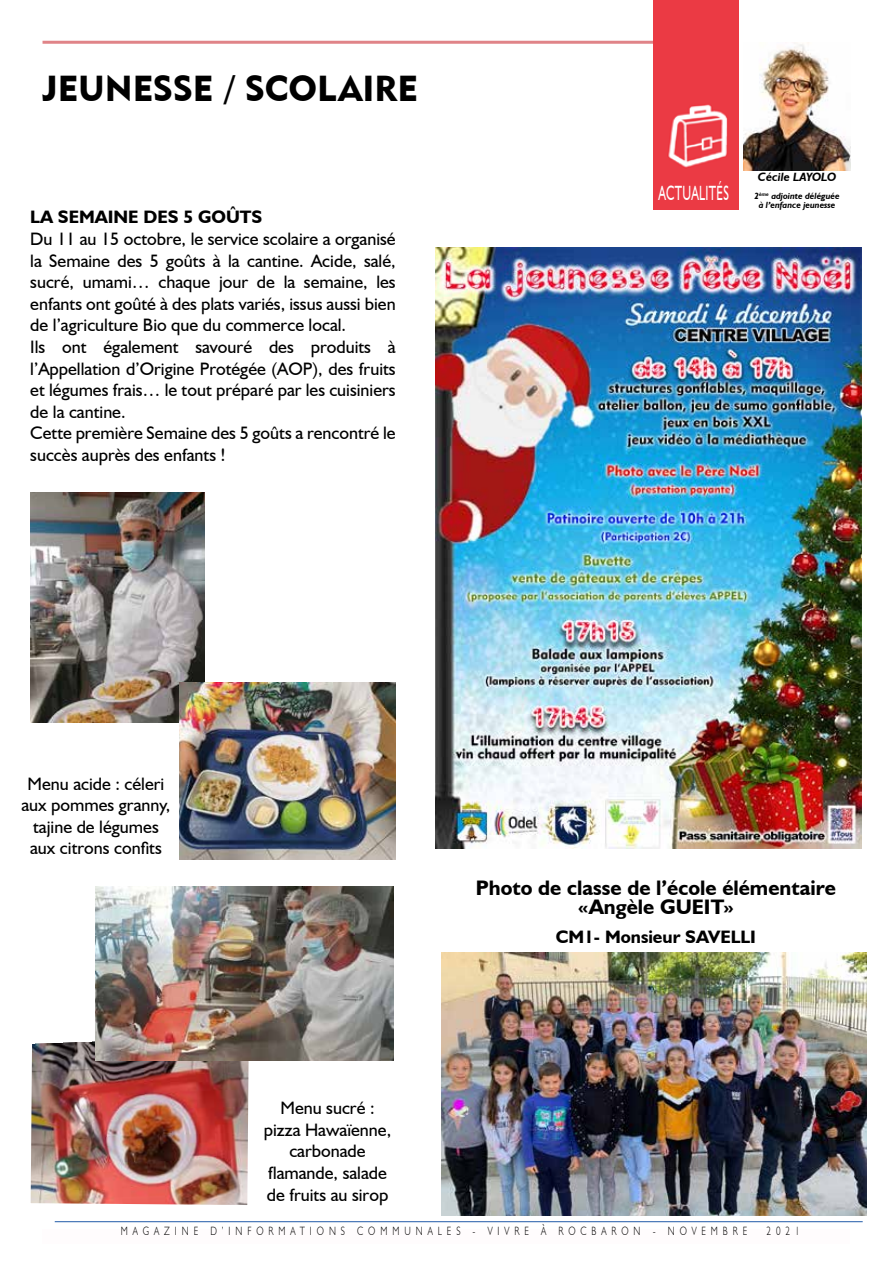
<style>
.page{position:relative;width:893px;height:1263px;background:#fff}
.page>*{position:absolute;margin:0;border:0;box-sizing:border-box;transform-origin:0 0}
.t1{font:36px "Geometric 415 BT Black A";color:#000}
.t2{font:700 21px/19.5px "Humanist 521 BT";color:#000;text-align:center}
.t3{font:20.7px "Humanist 521 BT";letter-spacing:.025em;color:#fff;scale:.58 1}
.t4{font:18px/21.6px "Humanist 521 BT";color:#000;text-align:center}
.t5{font:700 18px "Humanist 521 BT";color:#000}
.t6{font:300 12px "Humanist 521 BT";letter-spacing:.55em;color:#000;scale:.75 1}
.t7{font:italic 700 12px "Humanist 521 BT";color:#000}
.t8{font:italic 700 9px/9px "Humanist 521 BT";color:#000;text-align:center}
</style>
<div class="page">
<hr style="left:55px;top:1221px;width:808px;height:1px;background:#215aa8">
<hr style="left:43px;top:41px;width:682px;height:3px;background:#e08488">
<img style="left:654px;top:0;width:85px;height:210px">
<img style="left:744px;top:44px;width:106px;height:126px">
<img style="left:441px;top:952px;width:425px;height:263px">
<img style="left:436px;top:247px;width:425px;height:601px">
<img style="left:30px;top:1016px;width:223px;height:189px">
<img style="left:30px;top:493px;width:174px;height:230px">
<img style="left:179px;top:683px;width:217px;height:177px">
<img style="left:96px;top:886px;width:297px;height:174px">
<h1 class="t1" style="left:43px;top:66px;width:377px">JEUNESSE / SCOLAIRE</h1>
<p class="t5" style="left:30px;top:206px;width:233px">LA SEMAINE DES 5 GOÛTS</p>
<p class="t4" style="left:30px;top:228px;width:367px;text-align:left">Du 11 au 15 octobre, le service scolaire a organisé la Semaine des 5 goûts à la cantine. Acide, salé, sucré, umami… chaque jour de la semaine, les enfants ont goûté à des plats variés, issus aussi bien de l’agriculture Bio que du commerce local.<br>Ils ont également savouré des produits à l’Appellation d’Origine Protégée (AOP), des fruits et légumes frais… le tout préparé par les cuisiniers de la cantine.<br>Cette première Semaine des 5 goûts a rencontré le succès auprès des enfants !</p>
<p class="t3" style="left:659px;top:180px;width:123px">ACTUALITÉS</p>
<p class="t7" style="left:758px;top:170px;width:80px">Cécile LAYOLO</p>
<p class="t8" style="left:754px;top:192px;width:87px">2<sup>ème</sup> adjointe déléguée à l’enfance jeunesse</p>
<p class="t4" style="left:21px;top:772px;width:151px">Menu acide : céleri aux pommes granny, tajine de légumes aux citrons confits</p>
<p class="t4" style="left:264px;top:1097px;width:129px">Menu sucré : pizza Hawaïenne, carbonade flamande, salade de fruits au sirop</p>
<p class="t2" style="left:476px;top:877px;width:362px">Photo de classe de l’école élémentaire «Angèle GUEIT»</p>
<p class="t5" style="left:556px;top:925px;width:202px">CM1- Monsieur SAVELLI</p>
<p class="t6" style="left:121px;top:1223px;width:836px">MAGAZINE D’INFORMATIONS COMMUNALES - VIVRE À ROCBARON - NOVEMBRE</p>
<p class="t6" style="left:767px;top:1223px;width:46px">2021</p>
</div>
